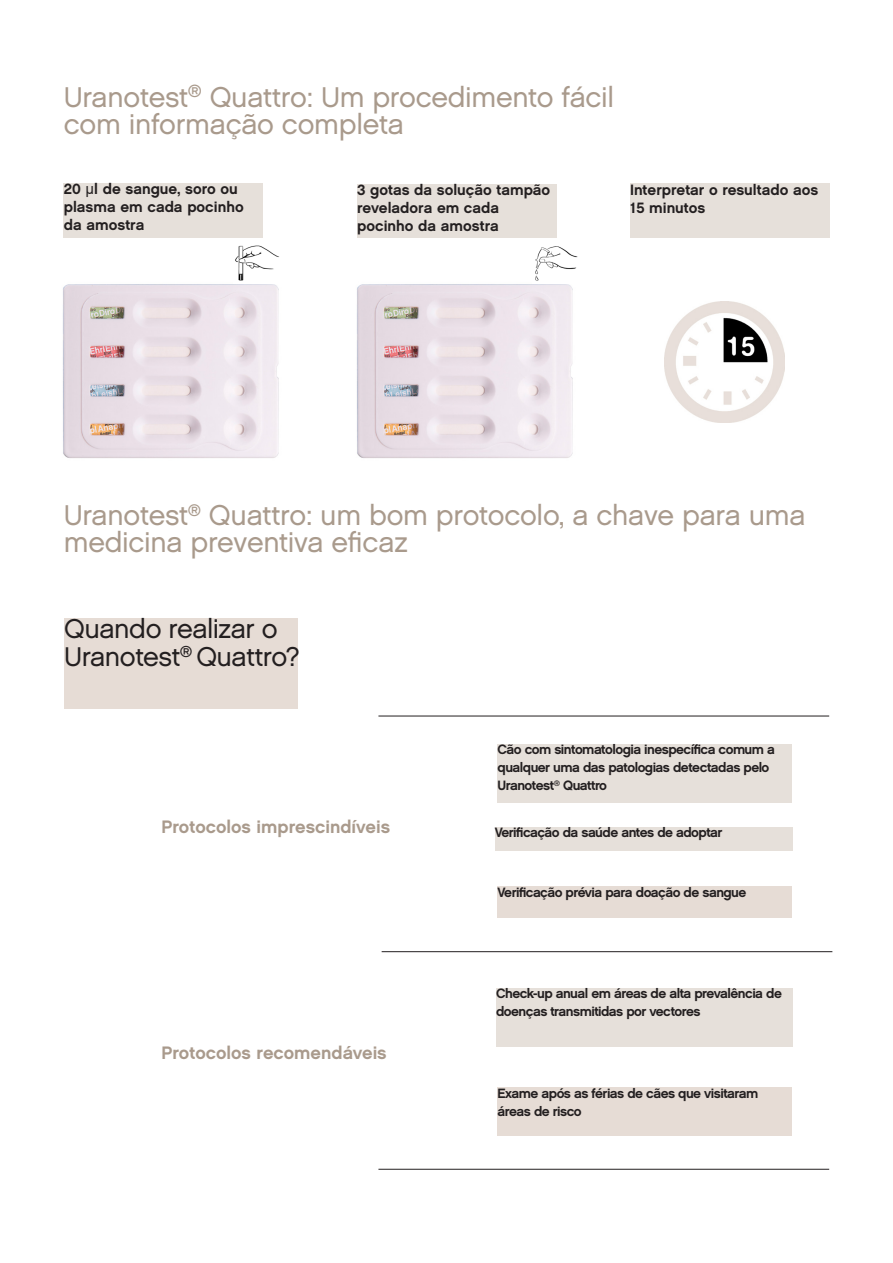
<style>
.page{position:relative;width:893px;height:1263px;background:#fff}
.page>*{position:absolute;margin:0;border:0;box-sizing:border-box;transform-origin:0 0}
.t1{font:28.5px/27px "Chalet London Nineteen Sixty";letter-spacing:-.01em;color:#a99a8c}
.t2{font:27px/28.5px "Chalet London Nineteen Sixty";letter-spacing:-.02em;color:#231f20}
.t3{font:18px "Chalet New York Nineteen Sixty";color:#a99a8c}
.t4{font:15px/18px "Chalet New York Nineteen Sixty";color:#231f20}
.t5{font:13.5px/18px "Chalet New York Nineteen Sixty";letter-spacing:-.04em;color:#231f20}
.s1{font-family:"Arial"}
</style>
<div class="page">
<img style="left:63px;top:284px;width:216px;height:174px">
<img style="left:235px;top:245px;width:44px;height:36px">
<div style="left:64px;top:619px;width:234px;height:90px;background:#e6dcd5"></div>
<div style="left:496px;top:988px;width:296px;height:58px;background:#e6e0da"></div>
<div style="left:497px;top:744px;width:295px;height:58px;background:#e6e0da"></div>
<div style="left:495px;top:827px;width:297px;height:24px;background:#e6e0da"></div>
<hr style="left:382px;top:951px;width:450px;height:1px;background:#231f20">
<hr style="left:378px;top:1169px;width:451px;height:1px;background:#231f20">
<div style="left:64px;top:183px;width:199px;height:54px;background:#e6e0da"></div>
<div style="left:357px;top:184px;width:200px;height:53px;background:#e6e0da"></div>
<div style="left:630px;top:184px;width:199px;height:54px;background:#e6e0da"></div>
<div style="left:497px;top:1087px;width:295px;height:49px;background:#e6dcd5"></div>
<div style="left:497px;top:887px;width:295px;height:31px;background:#e6dcd5"></div>
<img style="left:664px;top:302px;width:121px;height:120px">
<hr style="left:378px;top:716px;width:451px;height:1px;background:#231f20">
<img style="left:357px;top:284px;width:216px;height:174px">
<img style="left:535px;top:246px;width:43px;height:35px">
<p class="t1" style="left:64px;top:84px;width:552px">Uranotest<sup>®</sup> Quattro: Um procedimento fácil</p>
<p class="t1" style="left:64px;top:111px;width:342px">com informação completa</p>
<p class="t4" style="left:64px;top:180px;width:181px">20 <span class="s1">µ</span>l de sangue, soro ou plasma em cada pocinho da amostra</p>
<p class="t4" style="left:357px;top:181px;width:195px">3 gotas da solução tampão reveladora em cada</p>
<p class="t4" style="left:357px;top:217px;width:143px">pocinho da amostra</p>
<p class="t4" style="left:630px;top:181px;width:190px">Interpretar o resultado aos<br>15 minutos</p>
<p class="t1" style="left:64px;top:501px;width:743px">Uranotest<sup>®</sup> Quattro: um bom protocolo, a chave para uma medicina preventiva eficaz</p>
<p class="t2" style="left:64px;top:614px;width:237px">Quando realizar o<br>Uranotest<sup>®</sup> Quattro?</p>
<p class="t3" style="left:162px;top:816px;width:230px">Protocolos imprescindíveis</p>
<p class="t3" style="left:162px;top:1042px;width:227px">Protocolos recomendáveis</p>
<p class="t5" style="left:497px;top:740px;width:279px">Cão com sintomatologia inespecífica comum a qualquer uma das patologias detectadas pelo<br>Uranotest<sup>®</sup> Quattro</p>
<p class="t5" style="left:495px;top:823px;width:229px">Verificação da saúde antes de adoptar</p>
<p class="t5" style="left:497px;top:883px;width:250px">Verificação prévia para doação de sangue</p>
<p class="t5" style="left:496px;top:984px;width:287px">Check-up anual em áreas de alta prevalência de doenças transmitidas por vectores</p>
<p class="t5" style="left:497px;top:1084px;width:262px">Exame após as férias de cães que visitaram áreas de risco</p>
</div>
